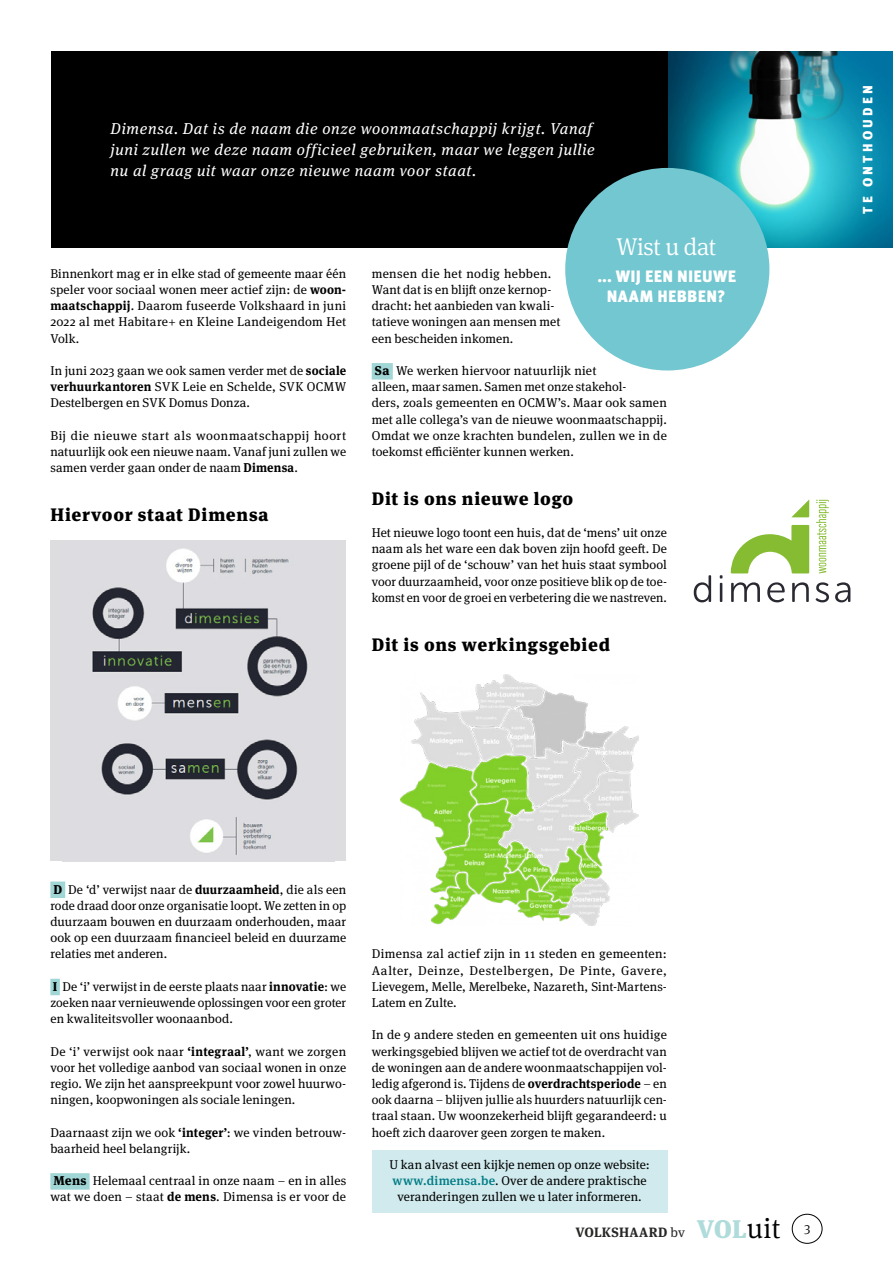
<style>
.page{position:relative;width:893px;height:1263px;background:#fff}
.page>*{position:absolute;margin:0;border:0;box-sizing:border-box;transform-origin:0 0}
.t1{font:900 25.5px "Meta Serif Pro";color:#afdbdb}
.t2{font:300 24.45px "Meta Serif Pro";letter-spacing:-.025em;color:#fff}
.t3{font:900 18px "Meta Serif Pro";letter-spacing:.04em;color:#000}
.t4{font:900 16.5px/19.8px "Meta Pro";letter-spacing:.015em;color:#fff;text-align:center}
.t5{font:italic 15.75px/21px "Meta Serif Pro";letter-spacing:.04em;color:#fff}
.t6{font:700 13.5px "Meta Serif Pro";letter-spacing:.03em;color:#272726}
.t7{font:900 13.5px "Meta Pro";letter-spacing:.245em;color:#fff}
.t8{font:12.75px/16.2px "Meta Serif Pro";letter-spacing:.01em;color:#000;text-align:justify}
.s1{font-weight:700}
.s2{font-weight:800}
.s3{font-weight:500;color:#007c85}
.s4{font-weight:400}
.s5{font-weight:300;font-size:28.65px;color:#000}
</style>
<div class="page">
<div style="left:50px;top:881px;width:15px;height:17px;background:#a1d6d6"></div>
<div style="left:50px;top:979px;width:10px;height:16px;background:#a1d6d6"></div>
<div style="left:50px;top:1173px;width:40px;height:17px;background:#a1d6d6"></div>
<div style="left:50px;top:540px;width:296px;height:321px;background:#dddde0"></div>
<img style="left:92px;top:548px;width:216px;height:307px">
<div style="left:372px;top:363px;width:21px;height:17px;background:#a1d6d6"></div>
<div style="left:372px;top:1151px;width:295px;height:62px;background:#d0eaed"></div>
<img style="left:400px;top:675px;width:238px;height:251px">
<div style="left:51px;top:51px;width:742px;height:196px;background:#000"></div>
<img style="left:668px;top:51px;width:225px;height:196px">
<div style="left:565px;top:168px;width:204px;height:202px;background:#73c7d0;border-radius:50%"></div>
<svg style="left:694px;top:499px;width:156px;height:103px"></svg>
<div style="left:792px;top:1214px;width:30px;height:30px;border:1px solid #000;border-radius:50%"></div>
<p class="t5" style="left:111px;top:117px;width:486px">Dimensa. Dat is de naam die onze woonmaatschappij krijgt. Vanaf juni zullen we deze naam officieel gebruiken, maar we leggen jullie nu al graag uit waar onze nieuwe naam voor staat.</p>
<p class="t8" style="left:50px;top:265px;width:297px">Binnenkort mag er in elke stad of gemeente maar één speler voor sociaal wonen meer actief zijn: de <span class="s1">woon&shy;maatschappij</span>. Daarom fuseerde Volkshaard in juni 2022 al met Habitare+ en Kleine Landeigendom Het Volk.</p>
<p class="t8" style="left:50px;top:362px;width:297px">In juni 2023 gaan we ook samen verder met de <span class="s1">sociale verhuurkantoren</span> SVK Leie en Schelde, SVK OCMW Destelbergen en SVK Domus Donza.</p>
<p class="t8" style="left:50px;top:427px;width:297px">Bij die nieuwe start als woonmaatschappij hoort natuurlijk ook een nieuwe naam. Vanaf juni zullen we samen verder gaan onder de naam <span class="s1">Dimensa</span>.</p>
<h3 class="t3" style="left:50px;top:500px;width:220px">Hiervoor staat Dimensa</h3>
<h2 class="t2" style="left:616px;top:229px;width:102px">Wist u dat</h2>
<p class="t4" style="left:597px;top:266px;width:140px">... WIJ EEN NIEUWE<br>NAAM HEBBEN?</p>
<p class="t8" style="left:372px;top:265px;width:190px;text-align:left">mensen die het nodig hebben.<br>Want dat is en blijft onze kernop&shy;dracht: het aanbieden van kwali&shy;tatieve woningen aan mensen met een bescheiden inkomen.</p>
<p class="t8" style="left:372px;top:362px;width:297px;text-align:left"><span class="s2">Sa</span> We werken hiervoor natuurlijk niet<br>alleen, maar samen. Samen met onze stakehol-<br>ders, zoals gemeenten en OCMW’s. Maar ook samen met alle collega’s van de nieuwe woonmaatschappij.<br>Omdat we onze krachten bundelen, zullen we in de toekomst efficiënter kunnen werken.</p>
<h3 class="t3" style="left:372px;top:483px;width:203px">Dit is ons nieuwe logo</h3>
<p class="t8" style="left:372px;top:524px;width:297px">Het nieuwe logo toont een huis, dat de ‘mens’ uit onze naam als het ware een dak boven zijn hoofd geeft. De groene pijl of de ‘schouw’ van het huis staat symbool voor duurzaamheid, voor onze positieve blik op de toe&shy;komst en voor de groei en verbetering die we nastreven.</p>
<h3 class="t3" style="left:372px;top:629px;width:240px">Dit is ons werkingsgebied</h3>
<p class="t7" style="left:857px;top:214px;width:130px;rotate:-90deg">TE ONTHOUDEN</p>
<p class="t8" style="left:50px;top:880px;width:297px"><span class="s2">D</span> De ‘d’ verwijst naar de <span class="s1">duurzaamheid</span>, die als een rode draad door onze organisatie loopt. We zetten in op duurzaam bouwen en duurzaam onderhouden, maar ook op een duurzaam financieel beleid en duurzame relaties met anderen.</p>
<p class="t8" style="left:50px;top:977px;width:297px"><span class="s2">I</span> De ‘i’ verwijst in de eerste plaats naar <span class="s1">innovatie</span>: we zoeken naar vernieuwende oplossingen voor een groter en kwaliteitsvoller woonaanbod.</p>
<p class="t8" style="left:50px;top:1042px;width:297px">De ‘i’ verwijst ook naar <span class="s1">‘integraal’</span>, want we zorgen voor het volledige aanbod van sociaal wonen in onze regio. We zijn het aanspreekpunt voor zowel huurwo&shy;ningen, koopwoningen als sociale leningen.</p>
<p class="t8" style="left:50px;top:1123px;width:297px">Daarnaast zijn we ook <span class="s1">‘integer’</span>: we vinden betrouw&shy;baarheid heel belangrijk.</p>
<p class="t8" style="left:50px;top:1172px;width:297px"><span class="s2">Mens</span> Helemaal centraal in onze naam – en in alles wat we doen – staat <span class="s1">de mens</span>. Dimensa is er voor de</p>
<p class="t8" style="left:372px;top:945px;width:297px">Dimensa zal actief zijn in 11 steden en gemeenten:<br>Aalter, Deinze, Destelbergen, De Pinte, Gavere, Lievegem, Melle, Merelbeke, Nazareth, Sint-Martens-Latem en Zulte.</p>
<p class="t8" style="left:372px;top:1026px;width:297px">In de 9 andere steden en gemeenten uit ons huidige werkingsgebied blijven we actief tot de overdracht van de woningen aan de andere woonmaatschappijen vol&shy;ledig afgerond is. Tijdens de <span class="s1">overdrachtsperiode</span> – en ook daarna – blijven jullie als huurders natuurlijk cen&shy;traal staan. Uw woonzekerheid blijft gegarandeerd: u hoeft zich daarover geen zorgen te maken.</p>
<p class="t8" style="left:390px;top:1156px;width:262px;text-align:center">U kan alvast een kijkje nemen op onze website: <span class="s3">www.dimensa.be</span>. Over de andere praktische veranderingen zullen we u later informeren.</p>
<p class="t6" style="left:575px;top:1221px;width:111px">VOLKSHAARD <span class="s4">bv</span></p>
<h1 class="t1" style="left:696px;top:1207px;width:115px">VOL<span class="s5">uit</span> <sup>3</sup></h1>
</div>
